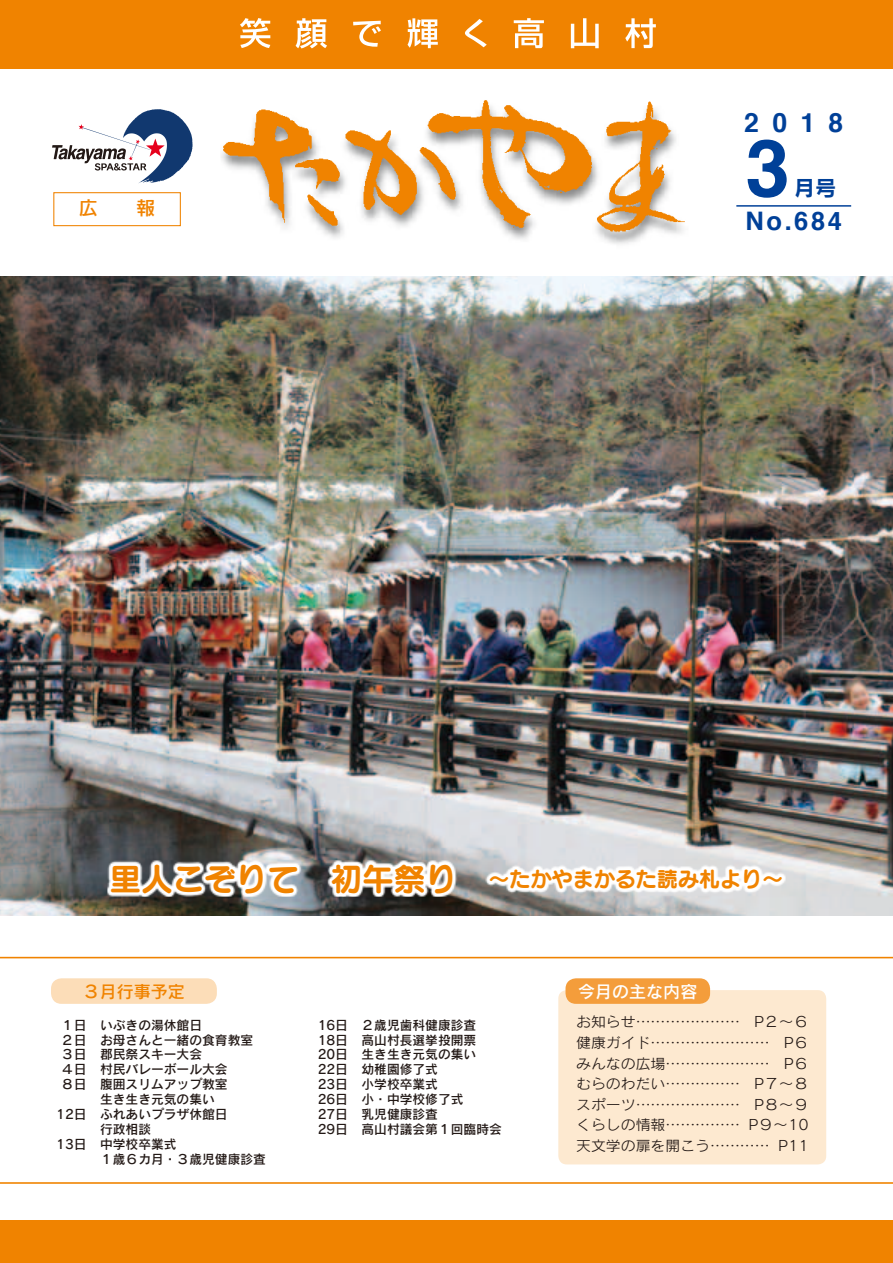
<style>
.page{position:relative;width:893px;height:1263px;background:#fff}
.page>*{position:absolute;margin:0;border:0;box-sizing:border-box;transform-origin:0 0}
.t1{font:700 79.65px "Helvetica";color:#004098}
.t2{font:700 26.55px "Helvetica";color:#004098}
.t3{font:700 25.5px "Helvetica";color:#004098}
.t4{font:21.3px "Seurat Pro B";letter-spacing:-.01em;color:#f08300}
.t5{font:21.3px "Rodin Pro B";color:#004098}
.t6{font:19.2px "Rodin Pro DB";color:#f08300}
.t7{font:16.95px "Rodin Pro DB";color:#fff}
.t8{font:16.95px "Rodin Pro DB";color:#f08300}
.t9{font:14.1px/20.5px "Rodin Pro M";color:#231916;text-align:justify;scale:1.05 1}
.t10{font:12.75px/14.9px "Rodin Pro DB";color:#231916}
.s1{font-size:31.95px}
</style>
<div class="page">
<img style="left:221px;top:100px;width:464px;height:143px">
<hr style="left:736px;top:205px;width:115px;height:2px;background:#004098">
<img style="left:0;top:276px;width:893px;height:639px">
<svg style="left:107px;top:860px;width:679px;height:36px"></svg>
<svg style="left:52px;top:109px;width:141px;height:74px"></svg>
<div style="left:0;top:0;width:893px;height:68px;background:#f08300"></div>
<div style="left:51px;top:978px;width:166px;height:26px;background:#fcddb8;border-radius:10px"></div>
<hr style="left:0;top:957px;width:893px;height:1px;background:#f08300">
<hr style="left:0;top:1182px;width:893px;height:2px;background:#f08300">
<div style="left:0;top:1220px;width:893px;height:43px;background:#f08300"></div>
<div style="left:53px;top:192px;width:128px;height:34px;border:1px solid #f08300"></div>
<div style="left:558px;top:990px;width:268px;height:174px;background:#fde9d0;border-radius:9px"></div>
<div style="left:565px;top:978px;width:145px;height:26px;background:#f49d3b;border-radius:10px"></div>
<svg style="left:240px;top:18px;width:30px;height:30px"></svg>
<svg style="left:296px;top:18px;width:31px;height:30px"></svg>
<svg style="left:353px;top:21px;width:28px;height:26px"></svg>
<svg style="left:408px;top:18px;width:30px;height:30px"></svg>
<svg style="left:465px;top:19px;width:22px;height:28px"></svg>
<svg style="left:514px;top:18px;width:30px;height:30px"></svg>
<svg style="left:571px;top:18px;width:28px;height:30px"></svg>
<svg style="left:625px;top:18px;width:31px;height:30px"></svg>
<h3 class="t6" style="left:79px;top:196px;width:78px">広　　報</h3>
<h2 class="t2" style="left:744px;top:101px;width:100px">2018</h2>
<h1 class="t1" style="left:745px;top:104px;width:46px">3</h1>
<h3 class="t5" style="left:794px;top:174px;width:44px">月号</h3>
<h3 class="t3" style="left:745px;top:201px;width:98px">No.684</h3>
<h3 class="t4" style="left:110px;top:864px;width:675px"><span class="s1">里人こぞりて　初午祭り　</span>〜たかやまかるた読み札より〜</h3>
<h3 class="t8" style="left:83px;top:980px;width:104px">３月行事予定</h3>
<p class="t10" style="left:61px;top:1017px;width:143px">１日 いぶきの湯休館日</p>
<p class="t10" style="left:61px;top:1032px;width:194px">２日 お母さんと一緒の食育教室</p>
<p class="t10" style="left:61px;top:1047px;width:143px">３日 郡民祭スキー大会</p>
<p class="t10" style="left:61px;top:1061px;width:168px">４日 村民バレーボール大会</p>
<p class="t10" style="left:61px;top:1076px;width:168px">８日 腹囲スリムアップ教室</p>
<p class="t10" style="left:100px;top:1091px;width:116px">生き生き元気の集い</p>
<p class="t10" style="left:56px;top:1106px;width:173px">12日 ふれあいプラザ休館日</p>
<p class="t10" style="left:100px;top:1121px;width:53px">行政相談</p>
<p class="t10" style="left:56px;top:1136px;width:122px">13日 中学校卒業式</p>
<p class="t10" style="left:100px;top:1151px;width:167px">１歳６カ月・３歳児健康診査</p>
<p class="t10" style="left:318px;top:1017px;width:186px">16日 ２歳児歯科健康診査<br>18日 高山村長選挙投開票<br>20日 生き生き元気の集い<br>22日 幼稚園修了式<br>23日 小学校卒業式<br>26日 小・中学校修了式<br>27日 乳児健康診査<br>29日 高山村議会第１回臨時会</p>
<h3 class="t7" style="left:578px;top:980px;width:121px">今月の主な内容</h3>
<p class="t9" style="left:576px;top:1011px;width:223px">お知らせ………………… P２～６健康ガイド…………………… P６みんなの広場………………… P６むらのわだい…………… P７～８スポーツ………………… P８～９くらしの情報…………… P９～10天文学の扉を開こう………… P11</p>
</div>
